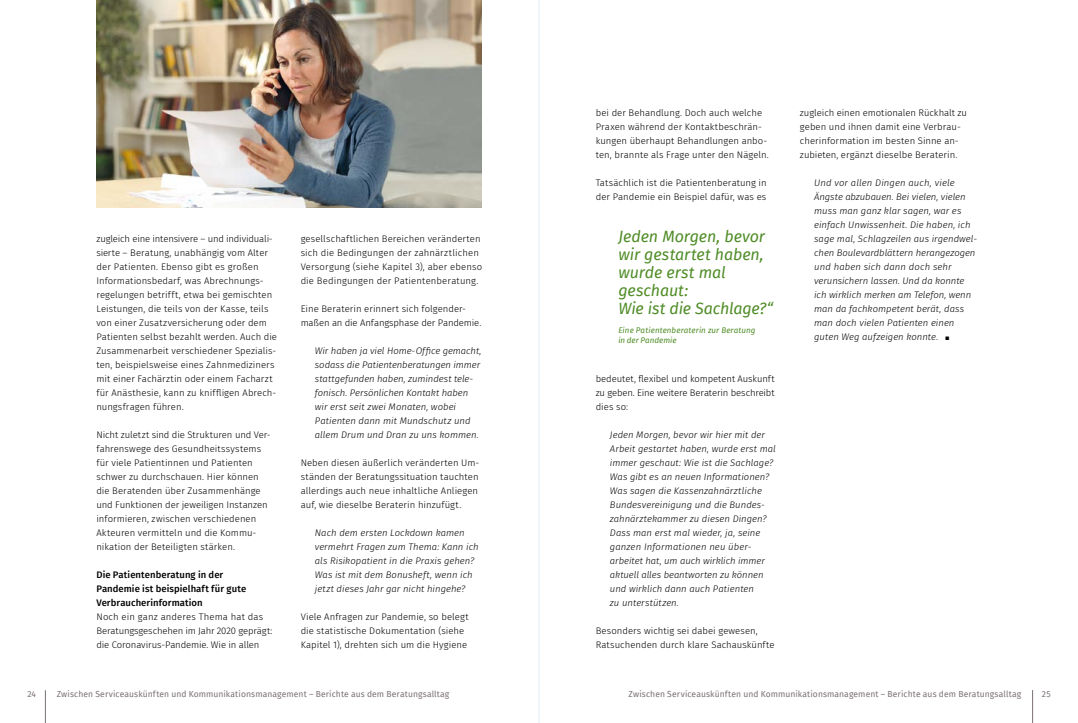
<style>
.page{position:relative;width:1078px;height:723px;background:#fff}
.page>*{position:absolute;margin:0;border:0;box-sizing:border-box;transform-origin:0 0}
.t1{font:italic 16px/18px "Fira Sans";letter-spacing:-.005em;color:#4f8c26}
.t2{font:300 9.5px/14px "Fira Sans";letter-spacing:.005em;color:#000}
.t3{font:italic 300 9.5px/14px "Fira Sans";letter-spacing:.005em;color:#000}
.t4{font:500 9.5px/14px "Fira Sans";letter-spacing:.005em;color:#000}
.t5{font:300 9.4px "Fira Sans";letter-spacing:-.015em;color:#000}
.t6{font:8.5px "Fira Sans";letter-spacing:.01em;color:#7a7076}
.t7{font:italic 8px/10px "Fira Sans";letter-spacing:.01em;color:#4f8c26}
</style>
<div class="page">
<hr style="left:1031px;top:690px;width:1px;height:33px;background:#7a7076">
<hr style="left:45px;top:690px;width:1px;height:33px;background:#7a7076">
<img style="left:96px;top:0;width:385px;height:207px">
<hr style="left:538px;top:0;width:1px;height:723px;background:#e0eff9">
<p class="t2" style="left:96px;top:232px;width:182px">zugleich eine intensivere – und individuali&shy;sierte – Beratung, unabhängig vom Alter der Patienten. Ebenso gibt es großen Informationsbedarf, was Abrechnungs&shy;regelungen betrifft, etwa bei gemischten Leistungen, die teils von der Kasse, teils von einer Zusatzversicherung oder dem Patienten selbst bezahlt werden. Auch die Zusammenarbeit verschiedener Spezialis&shy;ten, beispielsweise eines Zahnmediziners mit einer Fachärztin oder einem Facharzt für Anästhesie, kann zu kniffligen Abrech&shy;nungsfragen führen.</p>
<p class="t2" style="left:96px;top:428px;width:176px">Nicht zuletzt sind die Strukturen und Ver&shy;fahrenswege des Gesundheitssystems für viele Patientinnen und Patienten schwer zu durchschauen. Hier können die Beratenden über Zusammenhänge und Funktionen der jeweiligen Instanzen informieren, zwischen verschiedenen Akteuren vermitteln und die Kommu&shy;nikation der Beteiligten stärken.</p>
<p class="t4" style="left:96px;top:567px;width:151px">Die Patientenberatung in der<br>Pandemie ist beispielhaft für gute<br>Verbraucherinformation</p>
<p class="t2" style="left:96px;top:610px;width:168px">Noch ein ganz anderes Thema hat das</p>
<p class="t5" style="left:96px;top:624px;width:177px">Beratungsgeschehen im Jahr 2020 geprägt:</p>
<p class="t2" style="left:96px;top:638px;width:164px">die Coronavirus-Pandemie. Wie in allen</p>
<p class="t2" style="left:300px;top:232px;width:183px">gesellschaftlichen Bereichen veränderten sich die Bedingungen der zahnärztlichen Versorgung (siehe Kapitel 3), aber ebenso die Bedingungen der Patientenberatung.</p>
<p class="t2" style="left:300px;top:302px;width:182px">Eine Beraterin erinnert sich folgender&shy;maßen an die Anfangsphase der Pandemie.</p>
<p class="t3" style="left:315px;top:344px;width:168px">Wir haben ja viel Home-Office gemacht, sodass die Patientenberatungen immer stattgefunden haben, zumindest tele&shy;fonisch. Persönlichen Kontakt haben wir erst seit zwei Monaten, wobei Patienten dann mit Mundschutz und allem Drum und Dran zu uns kommen.</p>
<p class="t2" style="left:300px;top:456px;width:180px">Neben diesen äußerlich veränderten Um&shy;ständen der Beratungssituation tauchten allerdings auch neue inhaltliche Anliegen auf, wie dieselbe Beraterin hinzufügt.</p>
<p class="t3" style="left:315px;top:526px;width:165px">Nach dem ersten Lockdown kamen vermehrt Fragen zum Thema: Kann ich als Risikopatient in die Praxis gehen?<br>Was ist mit dem Bonusheft, wenn ich jetzt dieses Jahr gar nicht hingehe?</p>
<p class="t2" style="left:300px;top:610px;width:169px">Viele Anfragen zur Pandemie, so belegt die statistische Dokumentation (siehe<br>Kapitel 1), drehten sich um die Hygiene</p>
<p class="t2" style="left:595px;top:106px;width:175px">bei der Behandlung. Doch auch welche Praxen während der Kontaktbeschrän&shy;kungen überhaupt Behandlungen anbo&shy;ten, brannte als Frage unter den Nägeln.</p>
<p class="t2" style="left:595px;top:176px;width:172px">Tatsächlich ist die Patientenberatung in der Pandemie ein Beispiel dafür, was es</p>
<h1 class="t1" style="left:618px;top:227px;width:156px">Jeden Morgen, bevor wir gestartet haben, wurde erst mal geschaut:<br>Wie ist die Sachlage?“</h1>
<p class="t7" style="left:618px;top:325px;width:139px">Eine Patientenberaterin zur Beratung in der Pandemie</p>
<p class="t2" style="left:595px;top:372px;width:180px;text-align:justify">bedeutet, flexibel und kompetent Auskunft zu geben. Eine weitere Beraterin beschreibt dies so:</p>
<p class="t3" style="left:609px;top:428px;width:167px">Jeden Morgen, bevor wir hier mit der Arbeit gestartet haben, wurde erst mal immer geschaut: Wie ist die Sachlage?<br>Was gibt es an neuen Informationen?<br>Was sagen die Kassenzahnärztliche Bundesvereinigung und die Bundes&shy;zahnärztekammer zu diesen Dingen?<br>Dass man erst mal wieder, ja, seine ganzen Informationen neu über&shy;arbeitet hat, um auch wirklich immer aktuell alles beantworten zu können und wirklich dann auch Patienten<br>zu unterstützen.</p>
<p class="t2" style="left:595px;top:624px;width:180px">Besonders wichtig sei dabei gewesen,<br>Ratsuchenden durch klare Sachauskünfte</p>
<p class="t2" style="left:799px;top:106px;width:168px">zugleich einen emotionalen Rückhalt zu geben und ihnen damit eine Verbrau&shy;cherinformation im besten Sinne an&shy;zubieten, ergänzt dieselbe Beraterin.</p>
<p class="t3" style="left:814px;top:176px;width:165px">Und vor allen Dingen auch, viele Ängste abzubauen. Bei vielen, vielen muss man ganz klar sagen, war es einfach Unwissenheit. Die haben, ich sage mal, Schlagzeilen aus irgendwel&shy;chen Boulevardblättern herangezogen und haben sich dann doch sehr verunsichern lassen. Und da konnte ich wirklich merken am Telefon, wenn man da fachkompetent berät, dass man doch vielen Patienten einen guten Weg aufzeigen konnte. ■</p>
<p class="t6" style="left:57px;top:688px;width:394px">Zwischen Serviceauskünften und Kommunikationsmanagement – Berichte aus dem Beratungsalltag</p>
<p class="t6" style="left:628px;top:688px;width:394px">Zwischen Serviceauskünften und Kommunikationsmanagement – Berichte aus dem Beratungsalltag</p>
<p class="t6" style="left:27px;top:688px;width:10px">24</p>
<p class="t6" style="left:1041px;top:688px;width:10px">25</p>
</div>
